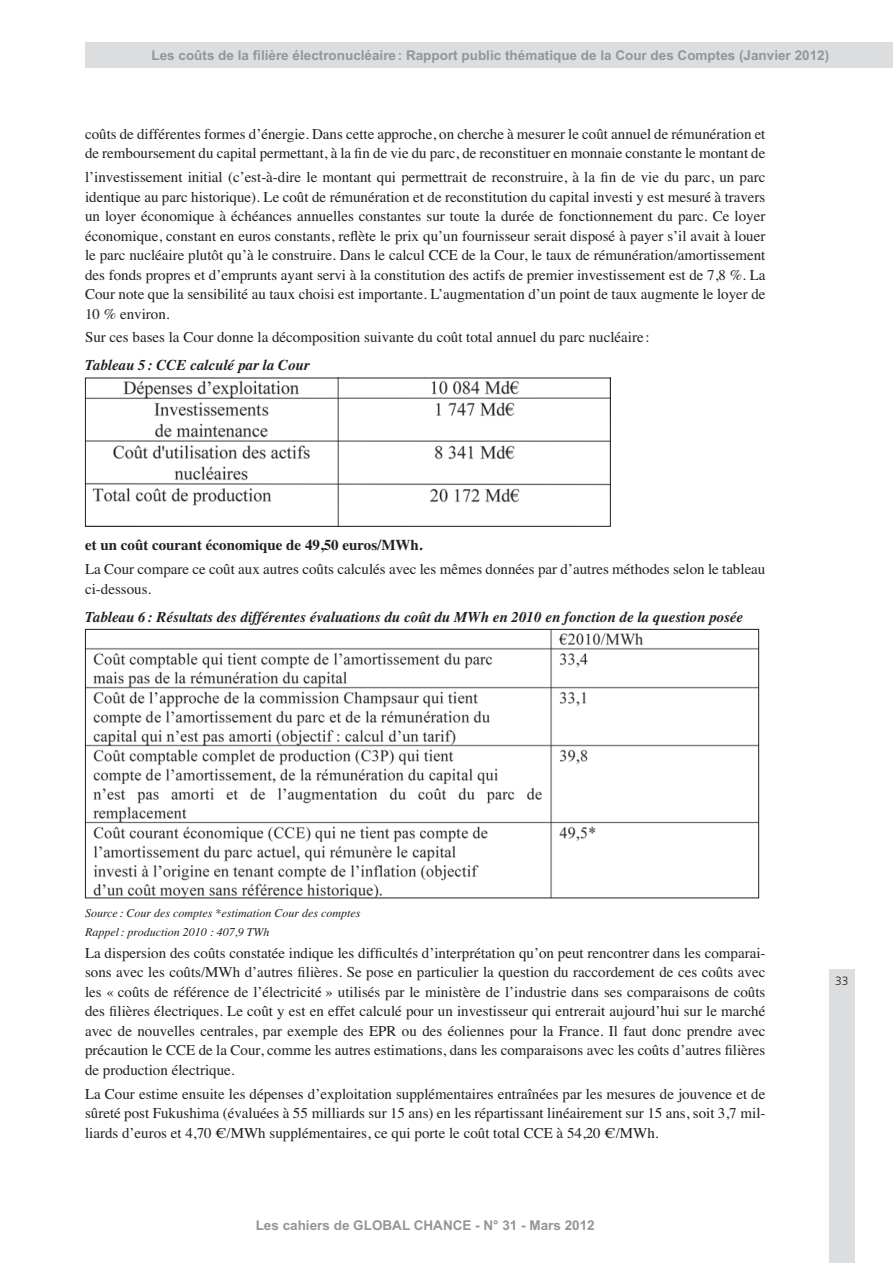
<style>
.page{position:relative;width:893px;height:1263px;background:#fff}
.page>*{position:absolute;margin:0;border:0;box-sizing:border-box;transform-origin:0 0}
.t1{font:15px/19.5px "Times";color:#231f20}
.t2{font:italic 700 15px/28px "Times";color:#231f20}
.t3{font:700 13.5px "Arial";color:#939598}
.t4{font:italic 12px/18.6px "Times";color:#231f20}
.t5{font:300 12px "Frutiger";color:#231f20}
.s1{font-weight:700;font-style:italic}
.s2{font-weight:700}
.s3{font-weight:400;font-style:normal}
</style>
<div class="page">
<div style="left:829px;top:969px;width:26px;height:294px;background:#dcddde"></div>
<div style="left:85px;top:43px;width:808px;height:25px;background:#dcddde"></div>
<img style="left:87px;top:380px;width:522px;height:145px">
<div style="left:85px;top:378px;width:526px;height:149px;border:1px solid #231f20"></div>
<img style="left:87px;top:631px;width:670px;height:265px">
<div style="left:85px;top:629px;width:674px;height:269px;border:1px solid #231f20"></div>
<p class="t3" style="left:152px;top:48px;width:679px">Les coûts de la filière électronucléaire : Rapport public thématique de la Cour des Comptes (Janvier 2012)</p>
<p class="t1" style="left:85px;top:125px;width:682px">coûts de différentes formes d’énergie. Dans cette approche, on cherche à mesurer le coût annuel de rémunération et de remboursement du capital permettant, à la fin de vie du parc, de reconstituer en monnaie constante le montant de</p>
<p class="t1" style="left:85px;top:169px;width:682px;text-align:justify">l’investissement initial (c’est-à-dire le montant qui permettrait de reconstruire, à la fin de vie du parc, un parc identique au parc historique). Le coût de rémunération et de reconstitution du capital investi y est mesuré à travers un loyer économique à échéances annuelles constantes sur toute la durée de fonctionnement du parc. Ce loyer économique, constant en euros constants, reflète le prix qu’un fournisseur serait disposé à payer s’il avait à louer le parc nucléaire plutôt qu’à le construire. Dans le calcul CCE de la Cour, le taux de rémunération/amortissement des fonds propres et d’emprunts ayant servi à la constitution des actifs de premier investissement est de 7,8 %. La Cour note que la sensibilité au taux choisi est importante. L’augmentation d’un point de taux augmente le loyer de 10 % environ.</p>
<p class="t1" style="left:85px;top:325px;width:566px;line-height:28px">Sur ces bases la Cour donne la décomposition suivante du coût total annuel du parc nucléaire :<br><span class="s1">Tableau 5 : CCE calculé par la Cour</span></p>
<p class="t1" style="left:85px;top:535px;width:682px;line-height:23.7px"><span class="s2">et un coût courant économique de 49,50 euros/MWh.<br></span>La Cour compare ce coût aux autres coûts calculés avec les mêmes données par d’autres méthodes selon le tableau</p>
<p class="t2" style="left:85px;top:576px;width:660px"><span class="s3">ci-dessous.<br></span>Tableau 6 : Résultats des différentes évaluations du coût du MWh en 2010 en fonction de la question posée</p>
<p class="t4" style="left:85px;top:905px;width:277px">Source : Cour des comptes *estimation Cour des comptes<br>Rappel : production 2010 : 407,9 TWh</p>
<p class="t1" style="left:85px;top:944px;width:682px;text-align:justify">La dispersion des coûts constatée indique les difficultés d’interprétation qu’on peut rencontrer dans les comparai&shy;sons avec les coûts/MWh d’autres filières. Se pose en particulier la question du raccordement de ces coûts avec les « coûts de référence de l’électricité » utilisés par le ministère de l’industrie dans ses comparaisons de coûts des filières électriques. Le coût y est en effet calculé pour un investisseur qui entrerait aujourd’hui sur le marché avec de nouvelles centrales, par exemple des EPR ou des éoliennes pour la France. Il faut donc prendre avec précaution le CCE de la Cour, comme les autres estimations, dans les comparaisons avec les coûts d’autres filières de production électrique.</p>
<p class="t1" style="left:85px;top:1085px;width:682px;text-align:justify">La Cour estime ensuite les dépenses d’exploitation supplémentaires entraînées par les mesures de jouvence et de sûreté post Fukushima (évaluées à 55 milliards sur 15 ans) en les répartissant linéairement sur 15 ans, soit 3,7 mil&shy;liards d’euros et 4,70 €/MWh supplémentaires, ce qui porte le coût total CCE à 54,20 €/MWh.</p>
<p class="t3" style="left:256px;top:1218px;width:341px">Les cahiers de GLOBAL CHANCE - N° 31 - Mars 2012</p>
<p class="t5" style="left:835px;top:976px;width:15px">33</p>
</div>
